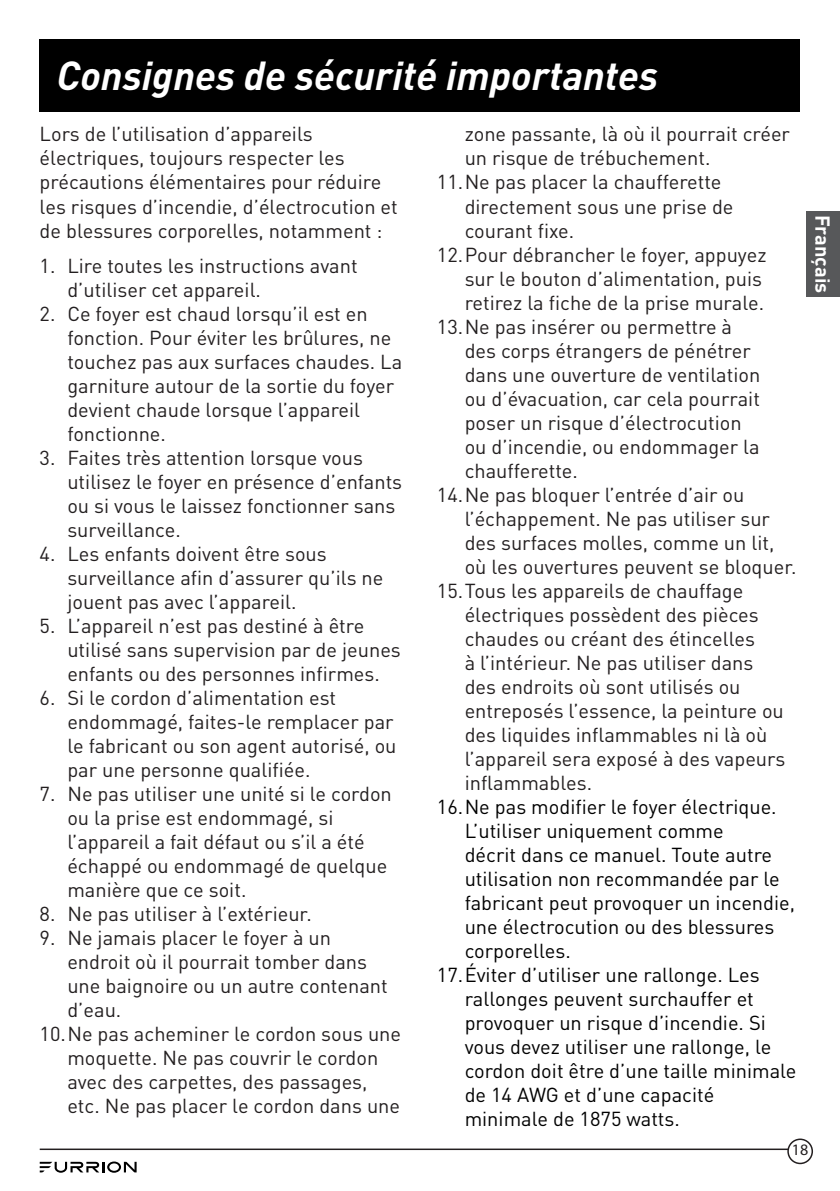
<style>
.page{position:relative;width:840px;height:1191px;background:#fff}
.page>*{position:absolute;margin:0;border:0;box-sizing:border-box;transform-origin:0 0}
.Body_-_Heading{font:italic 700 40px "DIN";color:#fff}
.Body-normal{font:20px/24px "DIN Pro";color:#231f20}
.t1{font:20px/24px "DIN Pro";color:#000}
.t2{font:700 20px "DIN Pro";color:#fff}
.t3{font:16px "Myriad Pro";color:#231f20}
</style>
<div class="page">
<hr style="left:40px;top:1148px;width:759px;height:2px;background:#231f20">
<svg style="left:40px;top:1161px;width:96px;height:11px"></svg>
<div style="left:787px;top:1139px;width:24px;height:24px;background:#fff;border-radius:50%"></div>
<div style="left:786px;top:1138px;width:26px;height:26px;border:2px solid #231f20;border-radius:50%"></div>
<div style="left:40px;top:40px;width:759px;height:72px;background:#000"></div>
<div style="left:805px;top:211px;width:34px;height:86px;background:#57585a"></div>
<p class="Body_-_Heading" style="left:57px;top:50px;width:602px">Consignes de sécurité importantes</p>
<p class="Body-normal" style="left:40px;top:121px;width:359px">Lors de l’utilisation d’appareils électriques, toujours respecter les précautions élémentaires pour réduire les risques d’incendie, d’électrocution et de blessures corporelles, notamment :</p>
<p class="Body-normal" style="left:67px;top:252px;width:292px;text-indent:-28px">1. Lire toutes les instructions avant d’utiliser cet appareil.</p>
<p class="Body-normal" style="left:67px;top:300px;width:336px;text-indent:-28px">2. Ce foyer est chaud lorsqu’il est en fonction. Pour éviter les brûlures, ne touchez pas aux surfaces chaudes. La garniture autour de la sortie du foyer devient chaude lorsque l’appareil fonctionne.</p>
<p class="Body-normal" style="left:67px;top:444px;width:336px;text-indent:-28px">3. Faites très attention lorsque vous utilisez le foyer en présence d’enfants ou si vous le laissez fonctionner sans surveillance.</p>
<p class="Body-normal" style="left:67px;top:540px;width:317px;text-indent:-28px">4. Les enfants doivent être sous surveillance afin d’assurer qu’ils ne jouent pas avec l’appareil.</p>
<p class="Body-normal" style="left:67px;top:612px;width:335px;text-indent:-28px">5. L’appareil n’est pas destiné à être utilisé sans supervision par de jeunes enfants ou des personnes infirmes.</p>
<p class="Body-normal" style="left:67px;top:684px;width:330px;text-indent:-28px">6. Si le cordon d’alimentation est endommagé, faites-le remplacer par le fabricant ou son agent autorisé, ou par une personne qualifiée.</p>
<p class="Body-normal" style="left:67px;top:780px;width:326px;text-indent:-28px">7. Ne pas utiliser une unité si le cordon ou la prise est endommagé, si l’appareil a fait défaut ou s’il a été échappé ou endommagé de quelque manière que ce soit.</p>
<p class="Body-normal" style="left:40px;top:900px;width:273px">8. Ne pas utiliser à l’extérieur.</p>
<p class="Body-normal" style="left:67px;top:924px;width:322px;text-indent:-28px">9. Ne jamais placer le foyer à un endroit où il pourrait tomber dans une baignoire ou un autre contenant d’eau.</p>
<p class="Body-normal" style="left:67px;top:1020px;width:335px;text-indent:-28px">10.Ne pas acheminer le cordon sous une moquette. Ne pas couvrir le cordon avec des carpettes, des passages, etc. Ne pas placer le cordon dans une</p>
<p class="Body-normal" style="left:464px;top:121px;width:327px">zone passante, là où il pourrait créer un risque de trébuchement.</p>
<p class="Body-normal" style="left:464px;top:169px;width:270px;text-indent:-28px">11.Ne pas placer la chaufferette directement sous une prise de courant fixe.</p>
<p class="Body-normal" style="left:464px;top:241px;width:303px;text-indent:-28px">12.Pour débrancher le foyer, appuyez sur le bouton d’alimentation, puis retirez la fiche de la prise murale.</p>
<p class="Body-normal" style="left:464px;top:313px;width:297px;text-indent:-28px">13.Ne pas insérer ou permettre à des corps étrangers de pénétrer dans une ouverture de ventilation ou d’évacuation, car cela pourrait poser un risque d’électrocution ou d’incendie, ou endommager la chaufferette.</p>
<p class="Body-normal" style="left:464px;top:481px;width:333px;text-indent:-28px">14.Ne pas bloquer l’entrée d’air ou l’échappement. Ne pas utiliser sur des surfaces molles, comme un lit, où les ouvertures peuvent se bloquer.</p>
<p class="Body-normal" style="left:464px;top:577px;width:322px;text-indent:-28px">15.Tous les appareils de chauffage électriques possèdent des pièces chaudes ou créant des étincelles<br>à l’intérieur. Ne pas utiliser dans des endroits où sont utilisés ou entreposés l’essence, la peinture ou des liquides inflammables ni là où l’appareil sera exposé à des vapeurs inflammables.</p>
<p class="t1" style="left:464px;top:793px;width:332px;text-indent:-28px">16.Ne pas modifier le foyer électrique.<br>L’utiliser uniquement comme<br>décrit dans ce manuel. Toute autre utilisation non recommandée par le fabricant peut provoquer un incendie, une électrocution ou des blessures corporelles.</p>
<p class="t1" style="left:464px;top:961px;width:333px;text-indent:-28px">17.Éviter d’utiliser une rallonge. Les rallonges peuvent surchauffer et provoquer un risque d’incendie. Si vous devez utiliser une rallonge, le cordon doit être d’une taille minimale de 14 AWG et d’une capacité minimale de 1875 watts.</p>
<p class="t2" style="left:836px;top:215px;width:79px;rotate:90deg">Français</p>
<p class="t3" style="left:791px;top:1141px;width:18px">18</p>
</div>
